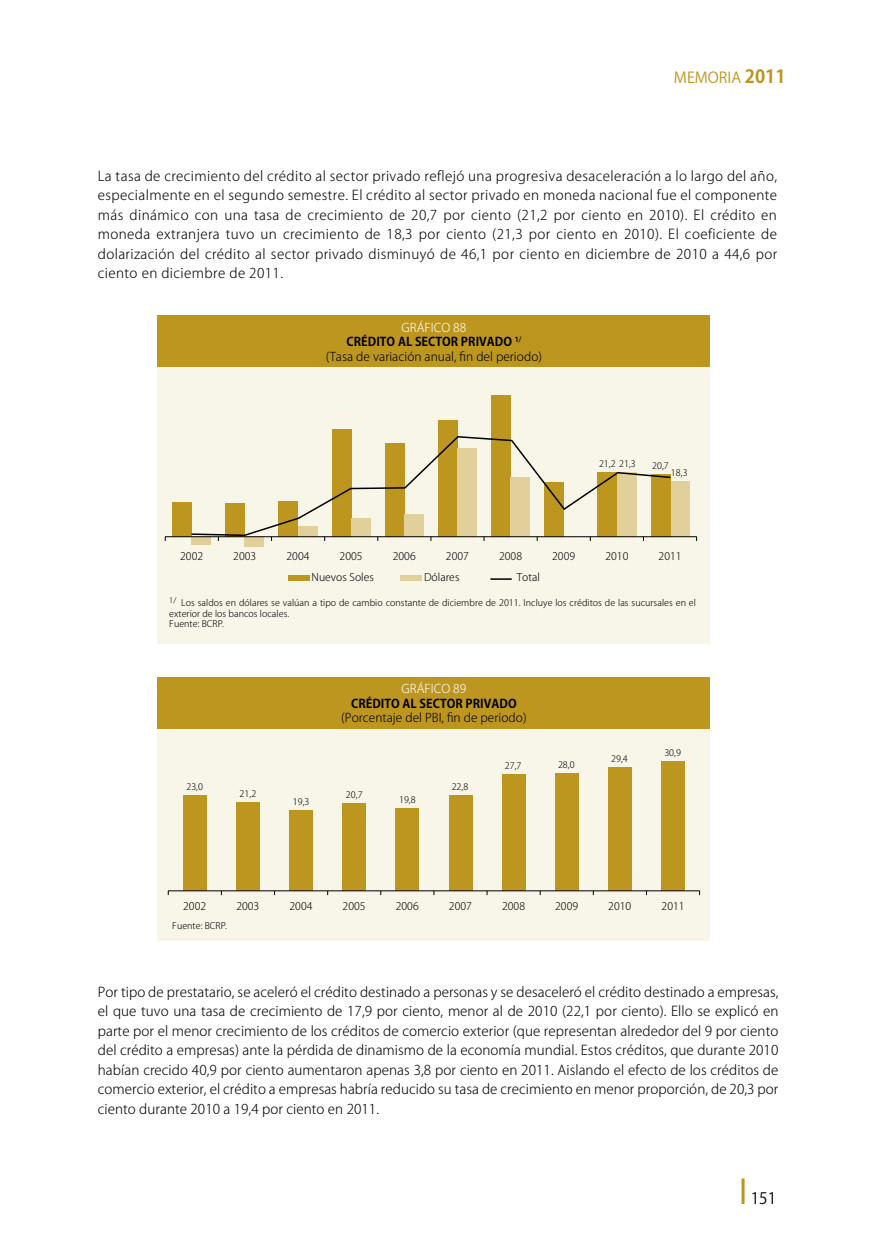
<style>
.page{position:relative;width:872px;height:1255px;background:#fff}
.page>*{position:absolute;margin:0;border:0;box-sizing:border-box;transform-origin:0 0}
.t1{font:15.75px "Koz Go Pro";color:#000}
.t2{font:15px "Koz Go Pro";color:#bd961f}
.t3{font:300 13.5px/19.5px "Koz Go Pro";letter-spacing:.015em;color:#000;text-align:justify}
.t4{font:300 12px/14.4px "Koz Go Pro";letter-spacing:.005em;color:#000;text-align:center}
.t5{font:700 12px "Koz Go Pro";letter-spacing:.005em;color:#000}
.t6{font:300 12px "Koz Go Pro";letter-spacing:.005em;color:#fff}
.t7{font:300 10.5px "Koz Go Pro";letter-spacing:.005em;color:#000}
.t8{font:300 9px/10.8px "Koz Go Pro";letter-spacing:.005em;color:#000}
.s1{font-weight:700;font-size:18px}
.s2{color:#fff}
.s3{font-weight:700}
</style>
<div class="page">
<hr style="left:741px;top:1178px;width:3px;height:25px;background:#bd961f">
<div style="left:157px;top:728px;width:553px;height:212px;background:#f8f5e9"></div>
<div style="left:183px;top:795px;width:23px;height:95px;background:#bd961f"></div>
<div style="left:236px;top:801px;width:24px;height:89px;background:#bd961f"></div>
<div style="left:289px;top:810px;width:24px;height:80px;background:#bd961f"></div>
<div style="left:342px;top:803px;width:24px;height:87px;background:#bd961f"></div>
<div style="left:396px;top:807px;width:23px;height:83px;background:#bd961f"></div>
<div style="left:449px;top:795px;width:23px;height:95px;background:#bd961f"></div>
<div style="left:502px;top:774px;width:23px;height:116px;background:#bd961f"></div>
<div style="left:555px;top:773px;width:23px;height:117px;background:#bd961f"></div>
<div style="left:608px;top:767px;width:23px;height:123px;background:#bd961f"></div>
<div style="left:661px;top:761px;width:24px;height:129px;background:#bd961f"></div>
<div style="left:157px;top:677px;width:553px;height:51px;background:#bd961f"></div>
<hr style="left:168px;top:890px;width:532px;height:1px;background:#000">
<div style="left:157px;top:367px;width:553px;height:276px;background:#f8f5e9"></div>
<div style="left:173px;top:502px;width:19px;height:34px;background:#bd961f"></div>
<div style="left:192px;top:536px;width:19px;height:9px;background:#e1d09a"></div>
<div style="left:245px;top:536px;width:19px;height:11px;background:#e1d09a"></div>
<div style="left:332px;top:429px;width:19px;height:107px;background:#bd961f"></div>
<div style="left:438px;top:420px;width:19px;height:116px;background:#bd961f"></div>
<div style="left:491px;top:395px;width:19px;height:141px;background:#bd961f"></div>
<div style="left:670px;top:481px;width:19px;height:55px;background:#e1d09a"></div>
<div style="left:157px;top:316px;width:553px;height:51px;background:#bd961f"></div>
<hr style="left:165px;top:536px;width:532px;height:1px;background:#000">
<div style="left:288px;top:575px;width:21px;height:5px;background:#bd961f"></div>
<div style="left:400px;top:575px;width:21px;height:5px;background:#e1d09a"></div>
<hr style="left:490px;top:578px;width:21px;height:2px;background:#000">
<svg style="left:190px;top:435px;width:482px;height:102px"></svg>
<p class="t2" style="left:674px;top:68px;width:113px">MEMORIA <span class="s1">2011</span></p>
<p class="t3" style="left:98px;top:166px;width:681px">La tasa de crecimiento del crédito al sector privado reflejó una progresiva desaceleración a lo largo del año, especialmente en el segundo semestre. El crédito al sector privado en moneda nacional fue el componente más dinámico con una tasa de crecimiento de 20,7 por ciento (21,2 por ciento en 2010). El crédito en moneda extranjera tuvo un crecimiento de 18,3 por ciento (21,3 por ciento en 2010). El coeficiente de dolarización del crédito al sector privado disminuyó de 46,1 por ciento en diciembre de 2010 a 44,6 por ciento en diciembre de 2011.</p>
<p class="t4" style="left:326px;top:320px;width:218px"><span class="s2">GRÁFICO 88<br></span><span class="s3">CRÉDITO AL SECTOR PRIVADO</span> <sup>1/<br></sup>(Tasa de variación anual, fin del periodo)</p>
<p class="t7" style="left:180px;top:549px;width:25px">2002</p>
<p class="t7" style="left:233px;top:549px;width:25px">2003</p>
<p class="t7" style="left:286px;top:549px;width:25px">2004</p>
<p class="t8" style="left:599px;top:458px;width:38px">21,2 21,3</p>
<p class="t8" style="left:652px;top:460px;width:18px">20,7</p>
<p class="t8" style="left:671px;top:467px;width:18px">18,3</p>
<p class="t7" style="left:339px;top:549px;width:25px">2005</p>
<p class="t7" style="left:393px;top:549px;width:25px">2006</p>
<p class="t7" style="left:446px;top:549px;width:25px">2007</p>
<p class="t7" style="left:499px;top:549px;width:25px">2008</p>
<p class="t7" style="left:552px;top:549px;width:25px">2009</p>
<p class="t7" style="left:605px;top:549px;width:25px">2010</p>
<p class="t7" style="left:658px;top:549px;width:25px">2011</p>
<p class="t7" style="left:311px;top:570px;width:64px">Nuevos Soles</p>
<p class="t7" style="left:424px;top:570px;width:37px">Dólares</p>
<p class="t7" style="left:517px;top:570px;width:25px">Total</p>
<p class="t8" style="left:169px;top:597px;width:528px"><sup>1/</sup> Los saldos en dólares se valúan a tipo de cambio constante de diciembre de 2011. Incluye los créditos de las sucursales en el exterior de los bancos locales.<br>Fuente: BCRP.</p>
<p class="t8" style="left:186px;top:781px;width:18px">23,0</p>
<p class="t8" style="left:240px;top:788px;width:18px">21,2</p>
<p class="t8" style="left:293px;top:796px;width:18px">19,3</p>
<p class="t6" style="left:401px;top:681px;width:66px">GRÁFICO 89</p>
<p class="t5" style="left:351px;top:695px;width:167px">CRÉDITO AL SECTOR PRIVADO</p>
<p class="t4" style="left:341px;top:710px;width:187px">(Porcentaje del PBI, fin de periodo)</p>
<p class="t8" style="left:346px;top:789px;width:18px">20,7</p>
<p class="t8" style="left:399px;top:794px;width:18px">19,8</p>
<p class="t8" style="left:451px;top:781px;width:18px">22,8</p>
<p class="t8" style="left:505px;top:760px;width:18px">27,7</p>
<p class="t8" style="left:558px;top:759px;width:18px">28,0</p>
<p class="t8" style="left:611px;top:753px;width:18px">29,4</p>
<p class="t8" style="left:664px;top:747px;width:18px">30,9</p>
<p class="t7" style="left:183px;top:898px;width:25px">2002</p>
<p class="t7" style="left:236px;top:898px;width:25px">2003</p>
<p class="t7" style="left:289px;top:898px;width:25px">2004</p>
<p class="t7" style="left:342px;top:898px;width:25px">2005</p>
<p class="t7" style="left:396px;top:898px;width:25px">2006</p>
<p class="t7" style="left:449px;top:898px;width:25px">2007</p>
<p class="t7" style="left:502px;top:898px;width:25px">2008</p>
<p class="t7" style="left:555px;top:898px;width:25px">2009</p>
<p class="t7" style="left:608px;top:898px;width:25px">2010</p>
<p class="t7" style="left:661px;top:898px;width:25px">2011</p>
<p class="t8" style="left:172px;top:920px;width:56px">Fuente: BCRP.</p>
<p class="t3" style="left:98px;top:982px;width:682px">Por tipo de prestatario, se aceleró el crédito destinado a personas y se desaceleró el crédito destinado a empresas, el que tuvo una tasa de crecimiento de 17,9 por ciento, menor al de 2010 (22,1 por ciento). Ello se explicó en parte por el menor crecimiento de los créditos de comercio exterior (que representan alrededor del 9 por ciento del crédito a empresas) ante la pérdida de dinamismo de la economía mundial. Estos créditos, que durante 2010 habían crecido 40,9 por ciento aumentaron apenas 3,8 por ciento en 2011. Aislando el efecto de los créditos de comercio exterior, el crédito a empresas habría reducido su tasa de crecimiento en menor proporción, de 20,3 por ciento durante 2010 a 19,4 por ciento en 2011.</p>
<p class="t1" style="left:750px;top:1187px;width:27px">151</p>
</div>
